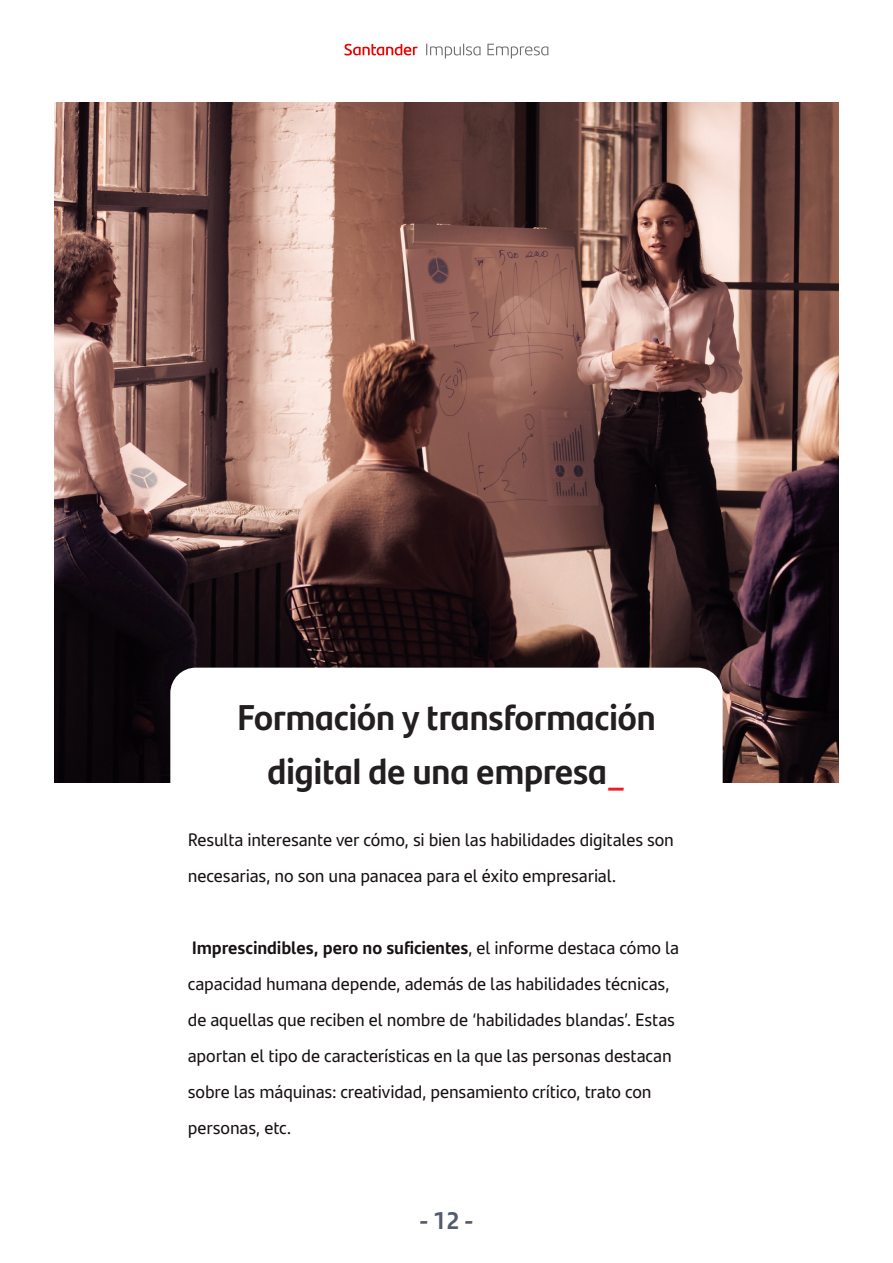
<style>
.page{position:relative;width:893px;height:1263px;background:#fff}
.page>*{position:absolute;margin:0;border:0;box-sizing:border-box;transform-origin:0 0}
.t1{font:700 36px/54px "Santander Headline";color:#231f20;text-align:center}
.t2{font:700 24px "Santander Headline";color:#545b6c}
.t3{font:18px/36px "Santander Text";letter-spacing:-.01em;color:#171112}
.s1{color:#ee1d23}
.s2{font-weight:700}
</style>
<div class="page">
<svg style="left:344px;top:44px;width:73px;height:12px"></svg>
<svg style="left:426px;top:44px;width:55px;height:14px"></svg>
<svg style="left:487px;top:44px;width:61px;height:14px"></svg>
<img style="left:54px;top:102px;width:785px;height:681px">
<div style="left:170px;top:668px;width:553px;height:469px;background:#fff;border-radius:26px"></div>
<p class="t1" style="left:237px;top:688px;width:420px">Formación y transformación digital de una empresa<span class="s1">_</span></p>
<p class="t3" style="left:188px;top:821px;width:488px">Resulta interesante ver cómo, si bien las habilidades digitales son necesarias, no son una panacea para el éxito empresarial.</p>
<p class="t3" style="left:188px;top:929px;width:493px"><span class="s2">Imprescindibles, pero no suficientes</span>, el informe destaca cómo la capacidad humana depende, además de las habilidades técnicas, de aquellas que reciben el nombre de ‘habilidades blandas’. Estas aportan el tipo de características en la que las personas destacan sobre las máquinas: creatividad, pensamiento crítico, trato con personas, etc.</p>
<h2 class="t2" style="left:420px;top:1202px;width:55px">- 12 -</h2>
</div>
